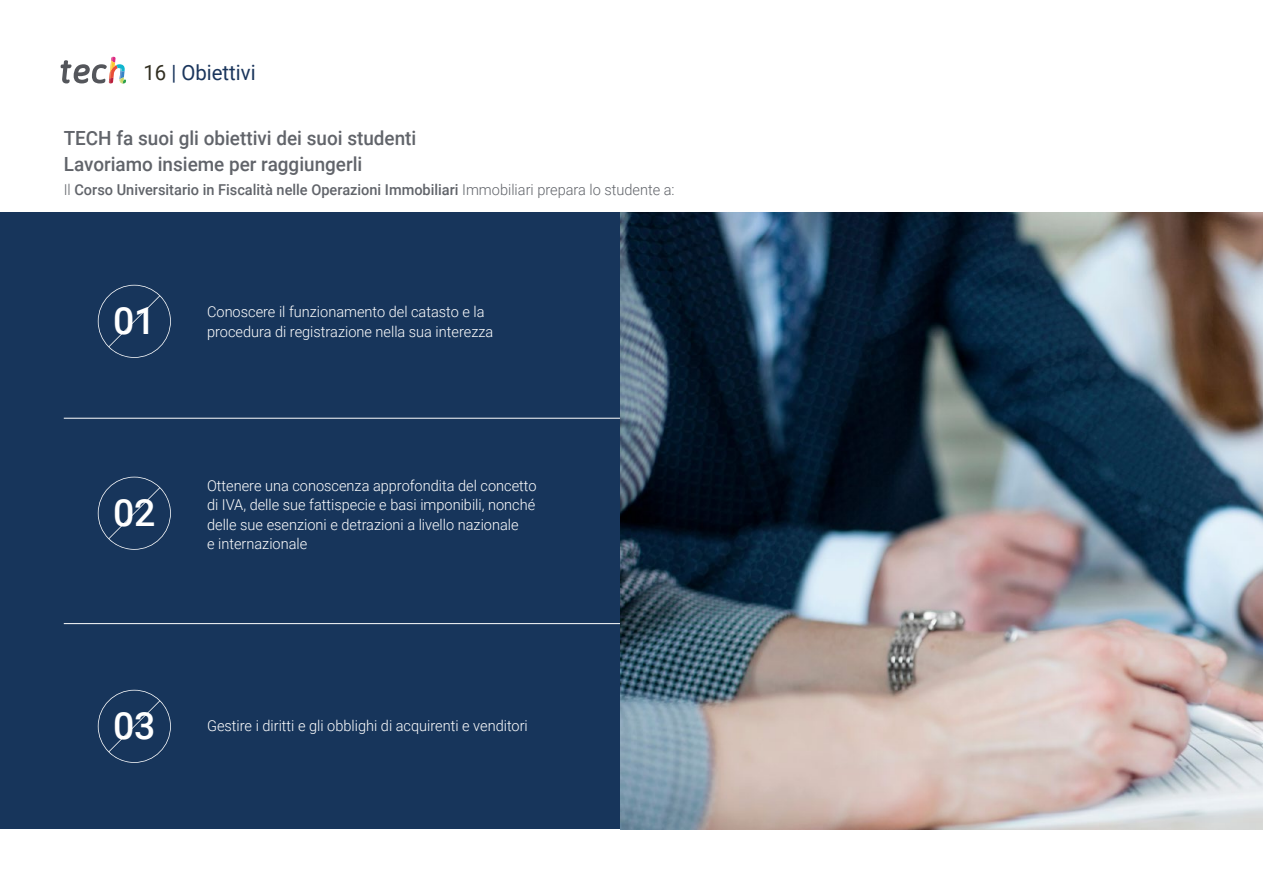
<style>
.page{position:relative;width:1263px;height:893px;background:#fff}
.page>*{position:absolute;margin:0;border:0;box-sizing:border-box;transform-origin:0 0}
.t1{font:500 37.5px "Roboto";color:#fff}
.t2{font:21px "Roboto";color:#1a355c}
.t3{font:500 19.5px/25.5px "Roboto";color:#61646a}
.t4{font:300 15px/19.5px "Roboto";color:#fff}
.t5{font:500 15px "Roboto";color:#61646a}
.s1{color:#312e20}
.s2{font-weight:300}
</style>
<div class="page">
<div style="left:0;top:213px;width:621px;height:616px;background:#17355b"></div>
<svg style="left:98px;top:285px;width:73px;height:73px"></svg>
<svg style="left:98px;top:690px;width:73px;height:73px"></svg>
<svg style="left:98px;top:477px;width:73px;height:73px"></svg>
<hr style="left:64px;top:418px;width:1199px;height:1px;background:#fff">
<hr style="left:64px;top:623px;width:1199px;height:1px;background:#fff">
<svg style="left:61px;top:57px;width:65px;height:27px"></svg>
<img style="left:621px;top:213px;width:642px;height:616px">
<h2 class="t2" style="left:144px;top:57px;width:114px"><span class="s1">16</span> | Obiettivi</h2>
<h3 class="t3" style="left:64px;top:125px;width:354px">TECH fa suoi gli obiettivi dei suoi studenti<br>Lavoriamo insieme per raggiungerli</h3>
<p class="t5" style="left:64px;top:179px;width:612px"><span class="s2">Il</span> Corso Universitario in Fiscalità nelle Operazioni Immobiliari <span class="s2">Immobiliari prepara lo studente a:</span></p>
<h1 class="t1" style="left:113px;top:294px;width:44px">01</h1>
<p class="t4" style="left:207px;top:302px;width:279px">Conoscere il funzionamento del catasto e la</p>
<p class="t4" style="left:207px;top:321px;width:288px">procedura di registrazione nella sua interezza</p>
<h1 class="t1" style="left:113px;top:486px;width:44px">02</h1>
<p class="t4" style="left:207px;top:475px;width:331px">Ottenere una conoscenza approfondita del concetto di IVA, delle sue fattispecie e basi imponibili, nonché delle sue esenzioni e detrazioni a livello nazionale<br>e internazionale</p>
<h1 class="t1" style="left:113px;top:699px;width:44px">03</h1>
<p class="t4" style="left:207px;top:716px;width:322px">Gestire i diritti e gli obblighi di acquirenti e venditori</p>
</div>
